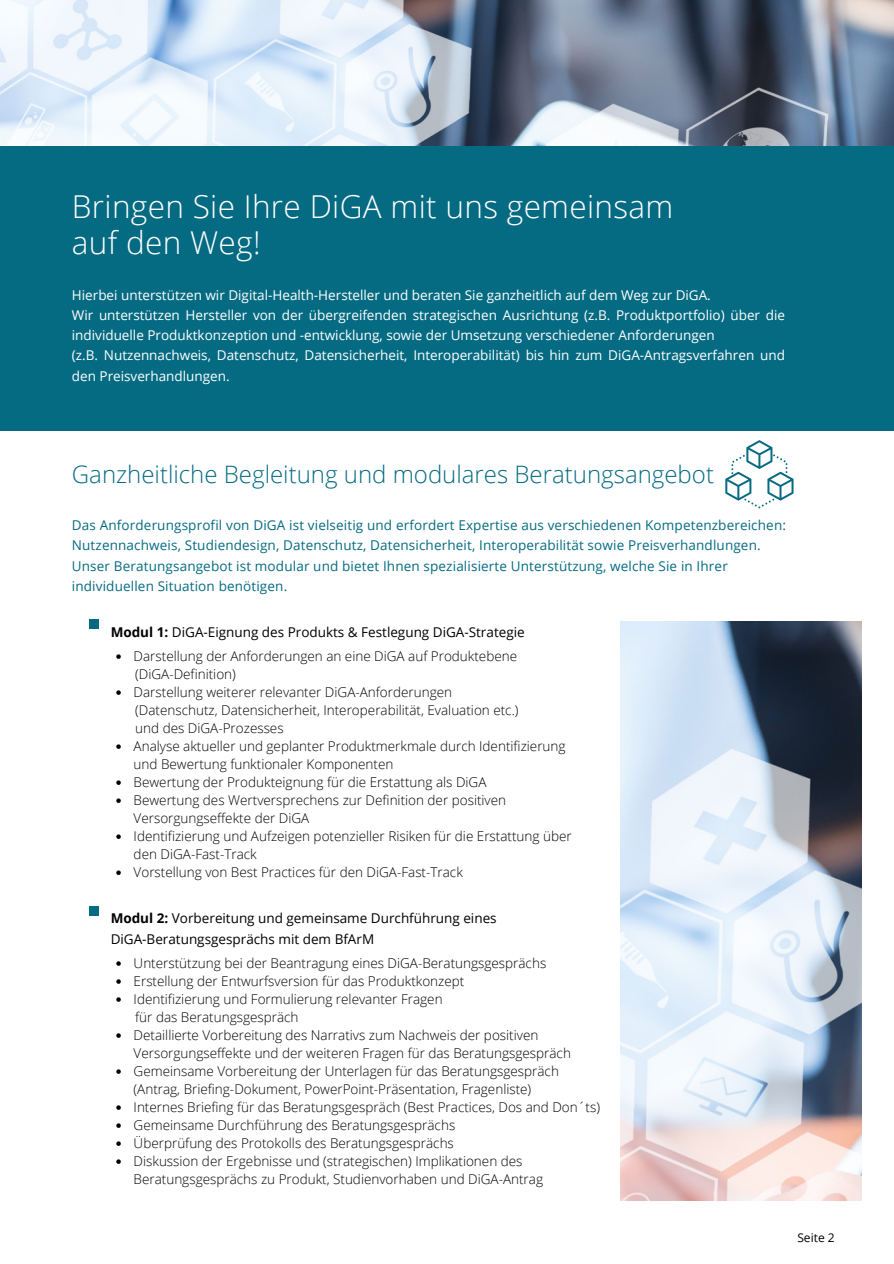
<style>
.page{position:relative;width:894px;height:1264px;background:#fff}
.page>*{position:absolute;margin:0;border:0;box-sizing:border-box;transform-origin:0 0}
.t1{font:300 31.5px/36px "Open Sans";letter-spacing:.01em;color:#fff}
.t2{font:300 24px "Open Sans";color:#056b82}
.t3{font:300 13.5px/18px "Open Sans";color:#000}
.t4{font:13.5px/20.2px "Open Sans";color:#fff}
.t5{font:13.5px/20.2px "Open Sans";letter-spacing:.01em;color:#056b82}
.t6{font:13.5px/20.2px "Open Sans";color:#000}
.t7{font:12px "Open Sans";color:#000}
.s1{font-weight:700}
.s2{font-weight:400}
</style>
<div class="page">
<img style="left:0;top:0;width:893px;height:146px">
<div style="left:0;top:146px;width:893px;height:284px;background:#056b82"></div>
<img style="left:620px;top:621px;width:241px;height:579px">
<svg style="left:725px;top:440px;width:68px;height:68px"></svg>
<div style="left:89px;top:906px;width:10px;height:9px;background:#056b82"></div>
<div style="left:89px;top:619px;width:10px;height:10px;background:#056b82"></div>
<svg style="left:116px;top:654px;width:5px;height:5px"></svg>
<svg style="left:116px;top:690px;width:5px;height:5px"></svg>
<svg style="left:116px;top:744px;width:5px;height:5px"></svg>
<svg style="left:116px;top:780px;width:5px;height:5px"></svg>
<svg style="left:116px;top:798px;width:5px;height:5px"></svg>
<svg style="left:116px;top:834px;width:5px;height:5px"></svg>
<svg style="left:116px;top:870px;width:5px;height:5px"></svg>
<svg style="left:116px;top:961px;width:5px;height:4px"></svg>
<svg style="left:116px;top:979px;width:5px;height:4px"></svg>
<svg style="left:116px;top:997px;width:5px;height:4px"></svg>
<svg style="left:116px;top:1033px;width:5px;height:4px"></svg>
<svg style="left:116px;top:1069px;width:5px;height:4px"></svg>
<svg style="left:116px;top:1105px;width:5px;height:4px"></svg>
<svg style="left:116px;top:1123px;width:5px;height:4px"></svg>
<svg style="left:116px;top:1141px;width:5px;height:4px"></svg>
<svg style="left:116px;top:1159px;width:5px;height:4px"></svg>
<h1 class="t1" style="left:72px;top:187px;width:602px">Bringen Sie Ihre DiGA mit uns gemeinsam auf den Weg!</h1>
<p class="t4" style="left:72px;top:284px;width:714px">Hierbei unterstützen wir Digital-Health-Hersteller und beraten Sie ganzheitlich auf dem Weg zur DiGA.<br>Wir unterstützen Hersteller von der übergreifenden strategischen Ausrichtung (z.B. Produktportfolio) über die individuelle Produktkonzeption und -entwicklung, sowie der Umsetzung verschiedener Anforderungen<br>(z.B. Nutzennachweis, Datenschutz, Datensicherheit, Interoperabilität) bis hin zum DiGA-Antragsverfahren und den Preisverhandlungen.</p>
<h2 class="t2" style="left:72px;top:457px;width:643px">Ganzheitliche Begleitung und modulares Beratungsangebot</h2>
<p class="t5" style="left:72px;top:515px;width:715px">Das Anforderungsprofil von DiGA ist vielseitig und erfordert Expertise aus verschiedenen Kompetenzbereichen:<br>Nutzennachweis, Studiendesign, Datenschutz, Datensicherheit, Interoperabilität sowie Preisverhandlungen.<br>Unser Beratungsangebot ist modular und bietet Ihnen spezialisierte Unterstützung, welche Sie in Ihrer individuellen Situation benötigen.</p>
<p class="t3" style="left:134px;top:619px;width:392px;line-height:24.5px;text-indent:-23px"><span class="s1">Modul 1:</span> <span class="s2">DiGA-Eignung des Produkts &amp; Festlegung DiGA-Strategie<br></span>Darstellung der Anforderungen an eine DiGA auf Produktebene</p>
<p class="t3" style="left:134px;top:665px;width:439px">(DiGA-Definition)<br>Darstellung weiterer relevanter DiGA-Anforderungen<br>(Datenschutz, Datensicherheit, Interoperabilität, Evaluation etc.)<br>und des DiGA-Prozesses<br>Analyse aktueller und geplanter Produktmerkmale durch Identifizierung und Bewertung funktionaler Komponenten<br>Bewertung der Produkteignung für die Erstattung als DiGA<br>Bewertung des Wertversprechens zur Definition der positiven Versorgungseffekte der DiGA<br>Identifizierung und Aufzeigen potenzieller Risiken für die Erstattung über den DiGA-Fast-Track<br>Vorstellung von Best Practices für den DiGA-Fast-Track</p>
<p class="t6" style="left:111px;top:907px;width:387px"><span class="s1">Modul 2:</span> Vorbereitung und gemeinsame Durchführung eines<br>DiGA-Beratungsgesprächs mit dem BfArM</p>
<p class="t3" style="left:134px;top:953px;width:467px">Unterstützung bei der Beantragung eines DiGA-Beratungsgesprächs Erstellung der Entwurfsversion für das Produktkonzept<br>Identifizierung und Formulierung relevanter Fragen<br>für das Beratungsgespräch<br>Detaillierte Vorbereitung des Narrativs zum Nachweis der positiven Versorgungseffekte und der weiteren Fragen für das Beratungsgespräch Gemeinsame Vorbereitung der Unterlagen für das Beratungsgespräch (Antrag, Briefing-Dokument, PowerPoint-Präsentation, Fragenliste)<br>Internes Briefing für das Beratungsgespräch (Best Practices, Dos and Don´ts)<br>Gemeinsame Durchführung des Beratungsgesprächs<br>Überprüfung des Protokolls des Beratungsgesprächs<br>Diskussion der Ergebnisse und (strategischen) Implikationen des Beratungsgesprächs zu Produkt, Studienvorhaben und DiGA-Antrag</p>
<p class="t7" style="left:797px;top:1228px;width:39px">Seite 2</p>
</div>
